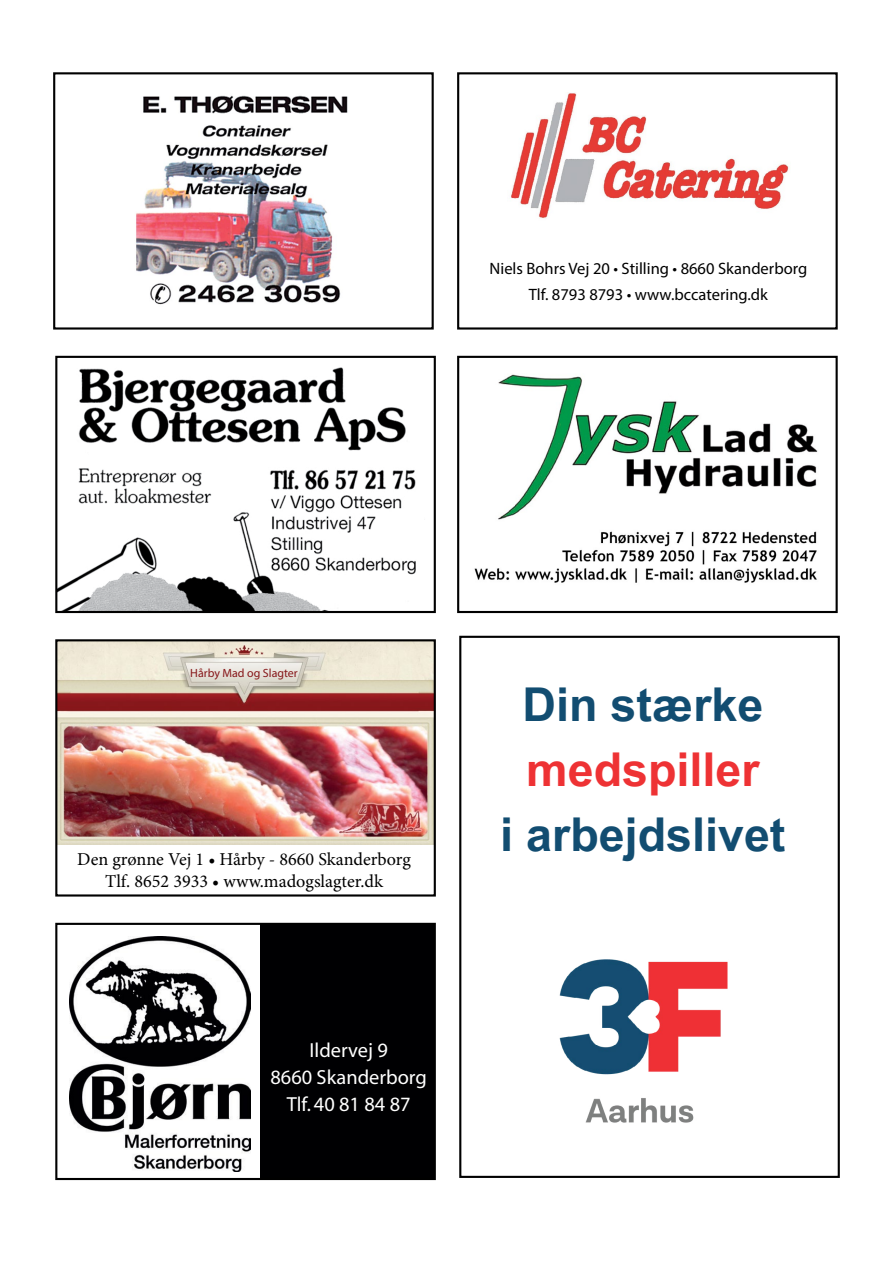
<style>
.page{position:relative;width:893px;height:1263px;background:#fff}
.page>*{position:absolute;margin:0;border:0;box-sizing:border-box;transform-origin:0 0}
.t1{font:700 46.65px "Arial MT Pro";color:#124d71}
.t2{font:700 46.65px "Arial MT Pro";color:#ee3234}
.t3{font:20.4px/27px "Myriad";color:#fff;text-align:center}
.t4{font:18.15px/21.8px "Minion Pro";color:#000;text-align:center}
.t5{font:16.5px/25.5px "Myriad Pro";color:#000;text-align:center}
.t6{font:12px "Minion Pro Bold Capt";color:#861719}
</style>
<div class="page">
<img style="left:559px;top:959px;width:169px;height:116px">
<img style="left:585px;top:1098px;width:109px;height:25px">
<div style="left:459px;top:636px;width:381px;height:542px;border:2px solid #000"></div>
<img style="left:58px;top:367px;width:358px;height:243px">
<div style="left:55px;top:356px;width:381px;height:257px;border:2px solid #000"></div>
<img style="left:136px;top:95px;width:212px;height:210px">
<div style="left:53px;top:72px;width:381px;height:258px;border:2px solid #000"></div>
<img style="left:474px;top:374px;width:344px;height:209px">
<div style="left:457px;top:356px;width:381px;height:257px;border:2px solid #000"></div>
<img style="left:70px;top:937px;width:180px;height:234px">
<div style="left:260px;top:924px;width:175px;height:255px;background:#000002"></div>
<div style="left:55px;top:923px;width:381px;height:257px;border:2px solid #000"></div>
<img style="left:511px;top:92px;width:278px;height:127px">
<div style="left:457px;top:72px;width:381px;height:258px;border:2px solid #000"></div>
<img style="left:58px;top:642px;width:375px;height:203px">
<div style="left:55px;top:639px;width:381px;height:257px;border:2px solid #000"></div>
<p class="t5" style="left:489px;top:256px;width:319px">Niels Bohrs Vej 20 • Stilling • 8660 Skanderborg<br>Tlf. 8793 8793 • www.bccatering.dk</p>
<p class="t6" style="left:190px;top:665px;width:109px">Hårby Mad og Slagter</p>
<p class="t4" style="left:77px;top:848px;width:335px">Den grønne Vej 1 • Hårby - 8660 Skanderborg<br>Tlf. 8652 3933 • www.madogslagter.dk</p>
<p class="t3" style="left:270px;top:1038px;width:158px">Ildervej 9<br>8660 Skanderborg<br>Tlf. 40 81 84 87</p>
<h1 class="t1" style="left:522px;top:677px;width:242px">Din stærke</h1>
<h1 class="t2" style="left:526px;top:742px;width:235px">medspiller</h1>
<h1 class="t1" style="left:500px;top:807px;width:287px">i arbejdslivet</h1>
</div>
